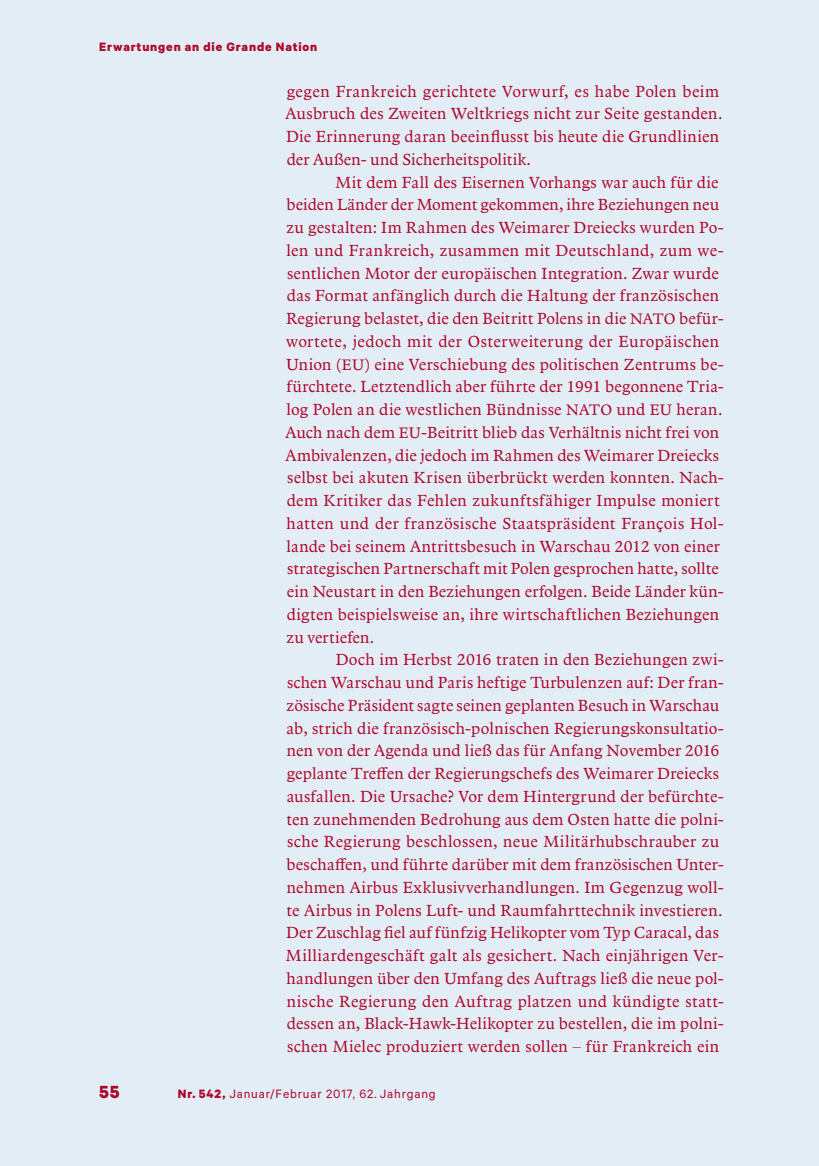
<style>
.page{position:relative;width:819px;height:1166px;background:#e3edf6}
.page>*{position:absolute;margin:0;border:0;box-sizing:border-box;transform-origin:0 0}
.t1{font:700 19.78px "Calibre";color:#af052a}
.t2{font:16.62px/22.8px "Arbesco DT";letter-spacing:.015em;color:#af052a}
.t3{font:13.65px "Calibre";letter-spacing:.06em;color:#af052a}
.t4{font:700 13.65px "Calibre";letter-spacing:.065em;color:#af052a}
.s1{font-size:15.75px}
.s2{font-weight:700}
</style>
<div class="page">
<p class="t4" style="left:99px;top:38px;width:219px">Erwartungen an die Grande Nation</p>
<p class="t2" style="left:285px;top:80px;width:438px">gegen Frankreich gerichtete Vorwurf, es habe Polen beim Ausbruch des Zweiten Weltkriegs nicht zur Seite gestanden.<br>Die Erinnerung daran beeinflusst bis heute die Grundlinien der Außen- und Sicherheitspolitik.</p>
<p class="t2" style="left:285px;top:171px;width:440px;text-indent:50px">Mit dem Fall des Eisernen Vorhangs war auch für die beiden Länder der Moment gekommen, ihre Beziehungen neu zu gestalten: Im Rahmen des Weimarer Dreiecks wurden Po&shy;len und Frankreich, zusammen mit Deutschland, zum we&shy;sentlichen Motor der europäischen Integration. Zwar wurde das Format anfänglich durch die Haltung der französischen Regierung belastet, die den Beitritt Polens in die <span class="s1">NATO</span> befür&shy;wortete, jedoch mit der Osterweiterung der Europäischen Union (<span class="s1">EU</span>) eine Verschiebung des politischen Zentrums be&shy;fürchtete. Letztendlich aber führte der 1991 begonnene Tria&shy;log Polen an die westlichen Bündnisse <span class="s1">NATO</span> und <span class="s1">EU</span> heran.<br>Auch nach dem <span class="s1">EU</span>-Beitritt blieb das Verhältnis nicht frei von Ambivalenzen, die jedoch im Rahmen des Weimarer Dreiecks selbst bei akuten Krisen überbrückt werden konnten. Nach&shy;dem Kritiker das Fehlen zukunftsfähiger Impulse moniert hatten und der französische Staatspräsident François Hol&shy;lande bei seinem Antrittsbesuch in Warschau 2012 von einer strategischen Partnerschaft mit Polen gesprochen hatte, sollte ein Neustart in den Beziehungen erfolgen. Beide Länder kün&shy;digten beispielsweise an, ihre wirtschaftlichen Beziehungen zu vertiefen.</p>
<p class="t2" style="left:286px;top:649px;width:439px;text-indent:50px">Doch im Herbst 2016 traten in den Beziehungen zwi&shy;schen Warschau und Paris heftige Turbulenzen auf: Der fran&shy;zösische Präsident sagte seinen geplanten Besuch in Warschau ab, strich die französisch-polnischen Regierungskonsultatio&shy;nen von der Agenda und ließ das für Anfang November 2016 geplante Treffen der Regierungschefs des Weimarer Dreiecks ausfallen. Die Ursache? Vor dem Hintergrund der befürchte&shy;ten zunehmenden Bedrohung aus dem Osten hatte die polni&shy;sche Regierung beschlossen, neue Militärhubschrauber zu beschaffen, und führte darüber mit dem französischen Unter&shy;nehmen Airbus Exklusivverhandlungen. Im Gegenzug woll&shy;te Airbus in Polens Luft- und Raumfahrttechnik investieren.<br>Der Zuschlag fiel auf fünfzig Helikopter vom Typ Caracal, das Milliardengeschäft galt als gesichert. Nach einjährigen Ver&shy;handlungen über den Umfang des Auftrags ließ die neue pol&shy;nische Regierung den Auftrag platzen und kündigte statt&shy;dessen an, Black-Hawk-Helikopter zu bestellen, die im polni&shy;schen Mielec produziert werden sollen – für Frankreich ein</p>
<p class="t1" style="left:99px;top:1079px;width:22px">55</p>
<p class="t3" style="left:178px;top:1085px;width:259px"><span class="s2">Nr. 542,</span> Januar/Februar 2017, 62. Jahrgang</p>
</div>
